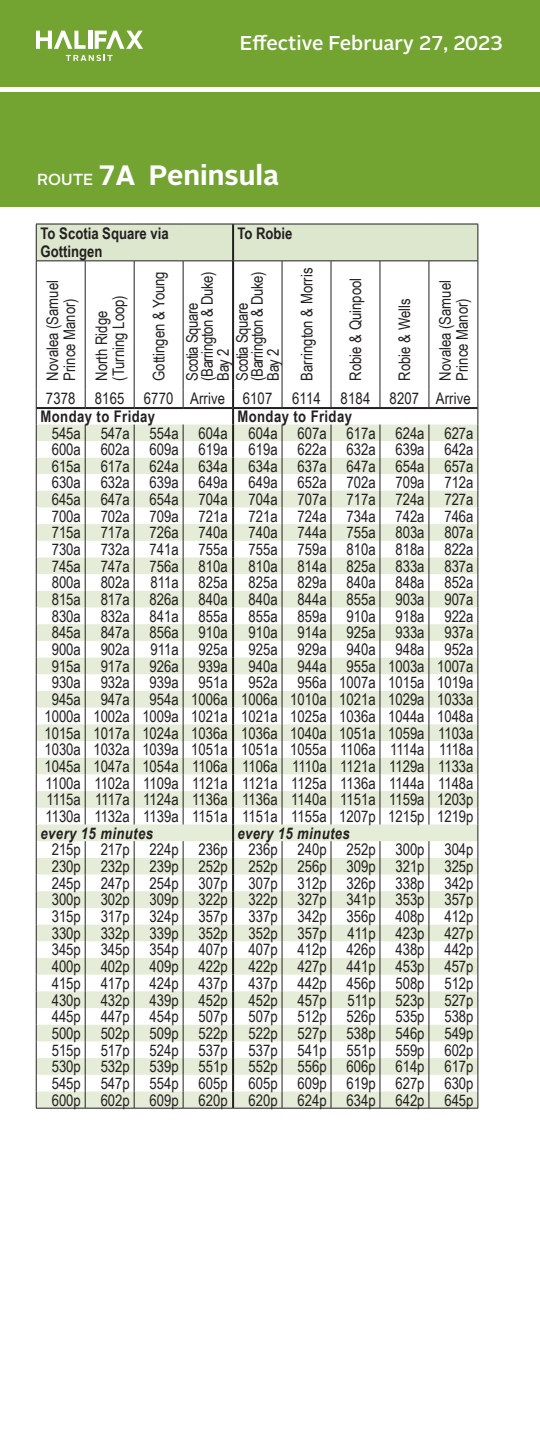
<style>
.page{position:relative;width:540px;height:1440px;background:#fff}
.page>*{position:absolute;margin:0;border:0;box-sizing:border-box;transform-origin:0 0}
.t1{font:700 28px "Alright Sans";color:#fff}
.t2{font:500 20px "Alright Sans";color:#fff}
.t3{font:16px/16.6px "Arial Narrow";color:#231f20;text-align:justify}
.t4{font:16px/15.6px "Arial Narrow";letter-spacing:-.025em;color:#231f20}
.t5{font:700 16px/18px "Arial Narrow";color:#231f20}
.t6{font:700 16px "Arial Narrow";letter-spacing:.025em;color:#231f20}
.t7{font:italic 700 16px "Arial Narrow";letter-spacing:.025em;color:#231f20}
.s1{font-weight:500;font-size:16px}
</style>
<div class="page">
<div style="left:0;top:0;width:540px;height:86px;background:#73a432"></div>
<div style="left:0;top:92px;width:540px;height:115px;background:#73a432"></div>
<hr style="left:88px;top:31px;width:4px;height:18px;background:#fff">
<svg style="left:95px;top:31px;width:48px;height:18px"></svg>
<svg style="left:36px;top:31px;width:50px;height:18px"></svg>
<svg style="left:66px;top:55px;width:47px;height:6px"></svg>
<div style="left:36px;top:224px;width:196px;height:37px;background:#dce7cd"></div>
<svg style="left:184px;top:425px;width:48px;height:683px"></svg>
<hr style="left:36px;top:224px;width:49px;height:1px;background:#231f20">
<hr style="left:85px;top:224px;width:49px;height:1px;background:#231f20">
<hr style="left:134px;top:224px;width:49px;height:1px;background:#231f20">
<hr style="left:183px;top:224px;width:49px;height:1px;background:#231f20">
<hr style="left:36px;top:261px;width:49px;height:1px;background:#231f20">
<hr style="left:85px;top:261px;width:49px;height:1px;background:#231f20">
<hr style="left:85px;top:261px;width:1px;height:129px;background:#231f20">
<hr style="left:134px;top:261px;width:49px;height:1px;background:#231f20">
<hr style="left:134px;top:261px;width:1px;height:129px;background:#231f20">
<hr style="left:183px;top:261px;width:49px;height:1px;background:#231f20">
<hr style="left:183px;top:261px;width:1px;height:129px;background:#231f20">
<hr style="left:36px;top:224px;width:1px;height:37px;background:#231f20">
<hr style="left:36px;top:261px;width:1px;height:129px;background:#231f20">
<svg style="left:36px;top:390px;width:148px;height:718px"></svg>
<hr style="left:36px;top:407px;width:49px;height:2px;background:#231f20">
<hr style="left:85px;top:407px;width:49px;height:2px;background:#231f20">
<hr style="left:134px;top:407px;width:49px;height:2px;background:#231f20">
<hr style="left:183px;top:407px;width:49px;height:2px;background:#231f20">
<hr style="left:36px;top:1108px;width:49px;height:1px;background:#231f20">
<hr style="left:85px;top:1108px;width:49px;height:1px;background:#231f20">
<hr style="left:134px;top:1108px;width:49px;height:1px;background:#231f20">
<hr style="left:183px;top:1108px;width:49px;height:1px;background:#231f20">
<div style="left:233px;top:224px;width:245px;height:37px;background:#dce7cd"></div>
<hr style="left:232px;top:224px;width:50px;height:1px;background:#231f20">
<hr style="left:282px;top:224px;width:49px;height:1px;background:#231f20">
<hr style="left:331px;top:224px;width:49px;height:1px;background:#231f20">
<hr style="left:380px;top:224px;width:49px;height:1px;background:#231f20">
<hr style="left:429px;top:224px;width:49px;height:1px;background:#231f20">
<hr style="left:478px;top:224px;width:1px;height:37px;background:#231f20">
<hr style="left:234px;top:261px;width:48px;height:1px;background:#231f20">
<hr style="left:282px;top:261px;width:49px;height:1px;background:#231f20">
<hr style="left:282px;top:261px;width:1px;height:129px;background:#231f20">
<hr style="left:331px;top:261px;width:49px;height:1px;background:#231f20">
<hr style="left:331px;top:261px;width:1px;height:129px;background:#231f20">
<hr style="left:380px;top:261px;width:49px;height:1px;background:#231f20">
<hr style="left:380px;top:261px;width:1px;height:129px;background:#231f20">
<hr style="left:429px;top:261px;width:49px;height:1px;background:#231f20">
<hr style="left:429px;top:261px;width:1px;height:129px;background:#231f20">
<hr style="left:478px;top:261px;width:1px;height:129px;background:#231f20">
<hr style="left:232px;top:224px;width:2px;height:37px;background:#231f20">
<hr style="left:232px;top:261px;width:2px;height:129px;background:#231f20">
<svg style="left:232px;top:390px;width:247px;height:718px"></svg>
<hr style="left:232px;top:407px;width:50px;height:2px;background:#231f20">
<hr style="left:282px;top:407px;width:49px;height:2px;background:#231f20">
<hr style="left:331px;top:407px;width:49px;height:2px;background:#231f20">
<hr style="left:380px;top:407px;width:49px;height:2px;background:#231f20">
<hr style="left:429px;top:407px;width:49px;height:2px;background:#231f20">
<hr style="left:232px;top:1108px;width:50px;height:1px;background:#231f20">
<hr style="left:282px;top:1108px;width:49px;height:1px;background:#231f20">
<hr style="left:331px;top:1108px;width:49px;height:1px;background:#231f20">
<hr style="left:380px;top:1108px;width:49px;height:1px;background:#231f20">
<hr style="left:429px;top:1108px;width:49px;height:1px;background:#231f20">
<p class="t2" style="left:240px;top:30px;width:264px">Effective February 27, 2023</p>
<h1 class="t1" style="left:37px;top:156px;width:243px"><span class="s1">ROUTE</span> 7A Peninsula</h1>
<p class="t5" style="left:41px;top:224px;width:130px">To Scotia Square via<br>Gottingen</p>
<p class="t3" style="left:43px;top:381px;width:102px;rotate:-90deg">Novalea (Samuel<br>Prince Manor)</p>
<p class="t5" style="left:237px;top:224px;width:57px">To Robie</p>
<p class="t4" style="left:234px;top:381px;width:110px;rotate:-90deg">Scotia Square (Barrington &amp; Duke)<br>Bay 2</p>
<p class="t3" style="left:298px;top:381px;width:115px;rotate:-90deg">Barrington &amp; Morris</p>
<p class="t3" style="left:347px;top:381px;width:104px;rotate:-90deg">Robie &amp; Quinpool</p>
<p class="t3" style="left:142px;top:381px;width:111px;line-height:33.4px;rotate:-90deg">Gottingen &amp; Young<br>Scotia Square</p>
<p class="t4" style="left:199px;top:381px;width:110px;rotate:-90deg">(Barrington &amp; Duke)<br>Bay 2</p>
<p class="t3" style="left:46px;top:390px;width:181px">7378 8165 6770 Arrive</p>
<p class="t6" style="left:41px;top:404px;width:116px">Monday to Friday</p>
<p class="t3" style="left:52px;top:424px;width:178px">545a 547a 554a 604a 600a 602a 609a 619a 615a 617a 624a 634a 630a 632a 639a 649a 645a 647a 654a 704a 700a 702a 709a 721a 715a 717a 726a 740a 730a 732a 741a 755a 745a 747a 756a 810a 800a 802a</p>
<p class="t3" style="left:436px;top:381px;width:102px;rotate:-90deg">Novalea (Samuel<br>Prince Manor)</p>
<p class="t3" style="left:243px;top:390px;width:230px">6107 6114 8184 8207 Arrive</p>
<p class="t6" style="left:237px;top:404px;width:116px">Monday to Friday</p>
<p class="t3" style="left:241px;top:424px;width:234px;text-align:center">604a 607a 617a 624a 627a<br>619a 622a 632a 639a 642a<br>634a 637a 647a 654a 657a<br>649a 652a 702a 709a 712a<br>704a 707a 717a 724a 727a<br>721a 724a 734a 742a 746a<br>740a 744a 755a 803a 807a<br>755a 759a 810a 818a 822a<br>810a 814a 825a 833a 837a<br>825a 829a 840a 848a 852a<br>840a 844a 855a 903a 907a<br>855a 859a 910a 918a 922a<br>910a 914a 925a 933a 937a<br>925a 929a 940a 948a 952a<br>940a 944a 955a 1003a 1007a<br>952a 956a 1007a 1015a 1019a<br>1006a 1010a 1021a 1029a 1033a<br>1021a 1025a 1036a 1044a 1048a<br>1036a 1040a 1051a 1059a 1103a<br>1051a 1055a 1106a 1114a 1118a<br>1106a 1110a 1121a 1129a 1133a<br>1121a 1125a 1136a 1144a 1148a<br>1136a 1140a 1151a 1159a 1203p<br>1151a 1155a 1207p 1215p 1219p</p>
<p class="t7" style="left:237px;top:821px;width:114px">every 15 minutes</p>
<p class="t3" style="left:249px;top:841px;width:227px">236p 240p 252p 300p 304p 252p 256p 309p 321p 325p 307p 312p 326p 338p 342p 322p 327p 341p 353p 357p 337p 342p 356p 408p 412p 352p 357p</p>
<p class="t3" style="left:92px;top:381px;width:87px;rotate:-90deg">North Ridge (Turning Loop)</p>
<p class="t3" style="left:396px;top:381px;width:84px;rotate:-90deg">Robie &amp; Wells</p>
<p class="t3" style="left:52px;top:574px;width:178px;text-indent:99px">811a 825a 815a 817a 826a 840a 830a 832a 841a 855a 845a 847a 856a 910a 900a 902a</p>
<p class="t3" style="left:44px;top:641px;width:185px;text-align:right">911a 925a<br>915a 917a 926a 939a<br>930a 932a 939a 951a<br>945a 947a 954a 1006a<br>1000a 1002a 1009a 1021a<br>1015a 1017a 1024a 1036a<br>1030a 1032a 1039a 1051a<br>1045a 1047a 1054a 1106a<br>1100a 1102a 1109a 1121a<br>1115a 1117a 1124a 1136a<br>1130a 1132a 1139a 1151a</p>
<p class="t7" style="left:41px;top:821px;width:114px">every 15 minutes</p>
<p class="t3" style="left:52px;top:841px;width:178px">215p 217p 224p 236p 230p 232p 239p 252p 245p 247p 254p 307p 300p 302p 309p 322p 315p 317p 324p 357p 330p 332p 339p 352p 345p 345p 354p 407p 400p 402p 409p 422p 415p 417p 424p 437p 430p 432p 439p 452p 445p 447p 454p 507p 500p 502p 509p 522p 515p 517p 524p 537p 530p 532p 539p 551p 545p 547p 554p 605p 600p 602p 609p 620p</p>
<p class="t3" style="left:249px;top:924px;width:227px;text-indent:99px">411p 423p 427p 407p 412p 426p 438p 442p 422p 427p 441p 453p 457p 437p 442p 456p 508p 512p 452p 457p</p>
<p class="t3" style="left:249px;top:991px;width:227px;text-indent:99px">511p 523p 527p 507p 512p 526p 535p 538p 522p 527p 538p 546p 549p 537p 541p 551p 559p 602p 552p 556p 606p 614p 617p 605p 609p 619p 627p 630p 620p 624p 634p 642p 645p</p>
</div>
